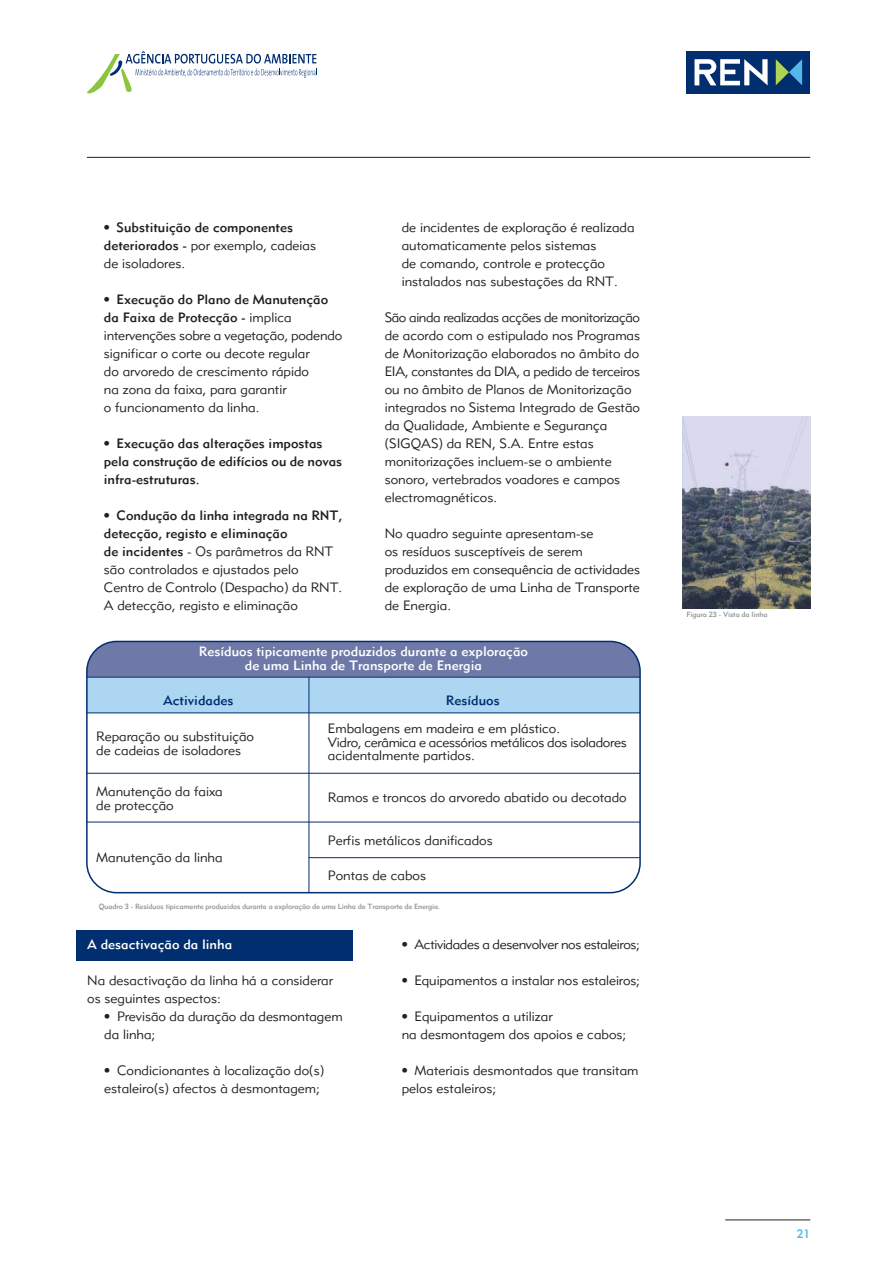
<style>
.page{position:relative;width:895px;height:1261px;background:#fff}
.page>*{position:absolute;margin:0;border:0;box-sizing:border-box;transform-origin:0 0}
.t1{font:13.5px/18px "Metro Lite LT Two";color:#231f20}
.t2{font:13.5px/18px "Metro Medium LT Two";color:#231f20}
.t3{font:13.5px/13.5px "Metro Medium LT Two";color:#fff;text-align:center}
.t4{font:13.5px "Metro Lite LT Two";letter-spacing:-.025em;color:#231f20}
.t5{font:13.5px "Metro Medium LT Two";color:#002e6e}
.t6{font:12px "Metro Medium LT Two";color:#53b7e8}
.t7{font:7.5px "Metro Medium LT Two";letter-spacing:-.02em;color:#939598}
.s1{font-family:"Metro Lite LT Two"}
.s2{font-family:"Metro Medium LT Two"}
</style>
<div class="page">
<img style="left:682px;top:416px;width:128px;height:192px">
<hr style="left:87px;top:157px;width:723px;height:1px;background:#231f20">
<div style="left:686px;top:51px;width:124px;height:43px;background:#002e6e"></div>
<svg style="left:775px;top:59px;width:26px;height:26px"></svg>
<svg style="left:694px;top:59px;width:73px;height:26px"></svg>
<svg style="left:87px;top:51px;width:230px;height:43px"></svg>
<div style="left:77px;top:930px;width:276px;height:30px;background:#002e6e"></div>
<div style="left:87px;top:677px;width:553px;height:36px;background:#acd6f2"></div>
<div style="left:87px;top:641px;width:553px;height:36px;background:#6e79a8"></div>
<hr style="left:87px;top:773px;width:553px;height:1px;background:#002e6e">
<hr style="left:87px;top:677px;width:553px;height:1px;background:#002e6e">
<hr style="left:87px;top:712px;width:553px;height:1px;background:#002e6e">
<hr style="left:308px;top:677px;width:1px;height:216px;background:#002e6e">
<hr style="left:87px;top:822px;width:553px;height:1px;background:#002e6e">
<hr style="left:308px;top:857px;width:332px;height:1px;background:#002e6e">
<div style="left:86px;top:641px;width:554px;height:252px;border:2px solid #002e6e;border-radius:30px"></div>
<hr style="left:725px;top:1219px;width:85px;height:1px;background:#231f20">
<p class="t2" style="left:104px;top:219px;width:191px"><span class="s1">•</span> Substituição de componentes</p>
<p class="t1" style="left:104px;top:237px;width:214px"><span class="s2">deteriorados -</span> por exemplo, cadeias de isoladores.</p>
<p class="t2" style="left:104px;top:291px;width:226px"><span class="s1">•</span> Execução do Plano de Manutenção da Faixa de Protecção - <span class="s1">implica</span></p>
<p class="t1" style="left:104px;top:327px;width:240px">intervenções sobre a vegetação, podendo significar o corte ou decote regular<br>do arvoredo de crescimento rápido<br>na zona da faixa, para garantir<br>o funcionamento da linha.</p>
<p class="t2" style="left:104px;top:435px;width:240px"><span class="s1">•</span> Execução das alterações impostas pela construção de edifícios ou de novas infra-estruturas.</p>
<p class="t2" style="left:104px;top:507px;width:240px"><span class="s1">•</span> Condução da linha integrada na RNT, detecção, registo e eliminação</p>
<p class="t1" style="left:104px;top:543px;width:240px"><span class="s2">de incidentes</span> - Os parâmetros da RNT são controlados e ajustados pelo<br>Centro de Controlo (Despacho) da RNT.<br>A detecção, registo e eliminação</p>
<p class="t1" style="left:401px;top:219px;width:234px">de incidentes de exploração é realizada automaticamente pelos sistemas<br>de comando, controle e protecção instalados nas subestações da RNT.</p>
<p class="t1" style="left:384px;top:309px;width:257px">São ainda realizadas acções de monitorização de acordo com o estipulado nos Programas de Monitorização elaborados no âmbito do EIA, constantes da DIA, a pedido de terceiros ou no âmbito de Planos de Monitorização integrados no Sistema Integrado de Gestão da Qualidade, Ambiente e Segurança (SIGQAS) da REN, S.A. Entre estas monitorizações incluem-se o ambiente sonoro, vertebrados voadores e campos electromagnéticos.</p>
<p class="t1" style="left:384px;top:525px;width:257px">No quadro seguinte apresentam-se<br>os resíduos susceptíveis de serem produzidos em consequência de actividades de exploração de uma Linha de Transporte de Energia.</p>
<p class="t3" style="left:199px;top:646px;width:330px">Resíduos tipicamente produzidos durante a exploração de uma Linha de Transporte de Energia</p>
<p class="t5" style="left:163px;top:695px;width:72px">Actividades</p>
<p class="t5" style="left:446px;top:695px;width:55px">Resíduos</p>
<p class="t1" style="left:96px;top:731px;width:159px;line-height:13.5px">Reparação ou substituição de cadeias de isoladores</p>
<p class="t1" style="left:96px;top:786px;width:128px;line-height:13.5px">Manutenção da faixa de protecção</p>
<p class="t1" style="left:96px;top:849px;width:128px">Manutenção da linha</p>
<p class="t1" style="left:328px;top:723px;width:300px;line-height:13.5px">Embalagens em madeira e em plástico.<br>Vidro, cerâmica e acessórios metálicos dos isoladores acidentalmente partidos.</p>
<p class="t1" style="left:328px;top:789px;width:300px">Ramos e troncos do arvoredo abatido ou decotado</p>
<p class="t1" style="left:328px;top:832px;width:166px">Perfis metálicos danificados</p>
<p class="t1" style="left:328px;top:867px;width:100px">Pontas de cabos</p>
<p class="t7" style="left:99px;top:904px;width:343px">Quadro 3 - Resíduos tipicamente produzidos durante a exploração de uma Linha de Transporte de Energia.</p>
<p class="t3" style="left:87px;top:939px;width:146px">A desactivação da linha</p>
<p class="t1" style="left:87px;top:972px;width:247px">Na desactivação da linha há a considerar os seguintes aspectos:</p>
<p class="t1" style="left:104px;top:1008px;width:240px">• Previsão da duração da desmontagem da linha;</p>
<p class="t1" style="left:104px;top:1062px;width:221px">• Condicionantes à localização do(s) estaleiro(s) afectos à desmontagem;</p>
<p class="t4" style="left:401px;top:939px;width:240px">• Actividades a desenvolver nos estaleiros;</p>
<p class="t1" style="left:401px;top:972px;width:240px">• Equipamentos a instalar nos estaleiros;</p>
<p class="t1" style="left:401px;top:1008px;width:226px">• Equipamentos a utilizar<br>na desmontagem dos apoios e cabos;</p>
<p class="t1" style="left:401px;top:1062px;width:238px">• Materiais desmontados que transitam pelos estaleiros;</p>
<p class="t7" style="left:686px;top:611px;width:83px">Figura 23 - Vista da linha</p>
<p class="t6" style="left:796px;top:1229px;width:15px">21</p>
</div>
